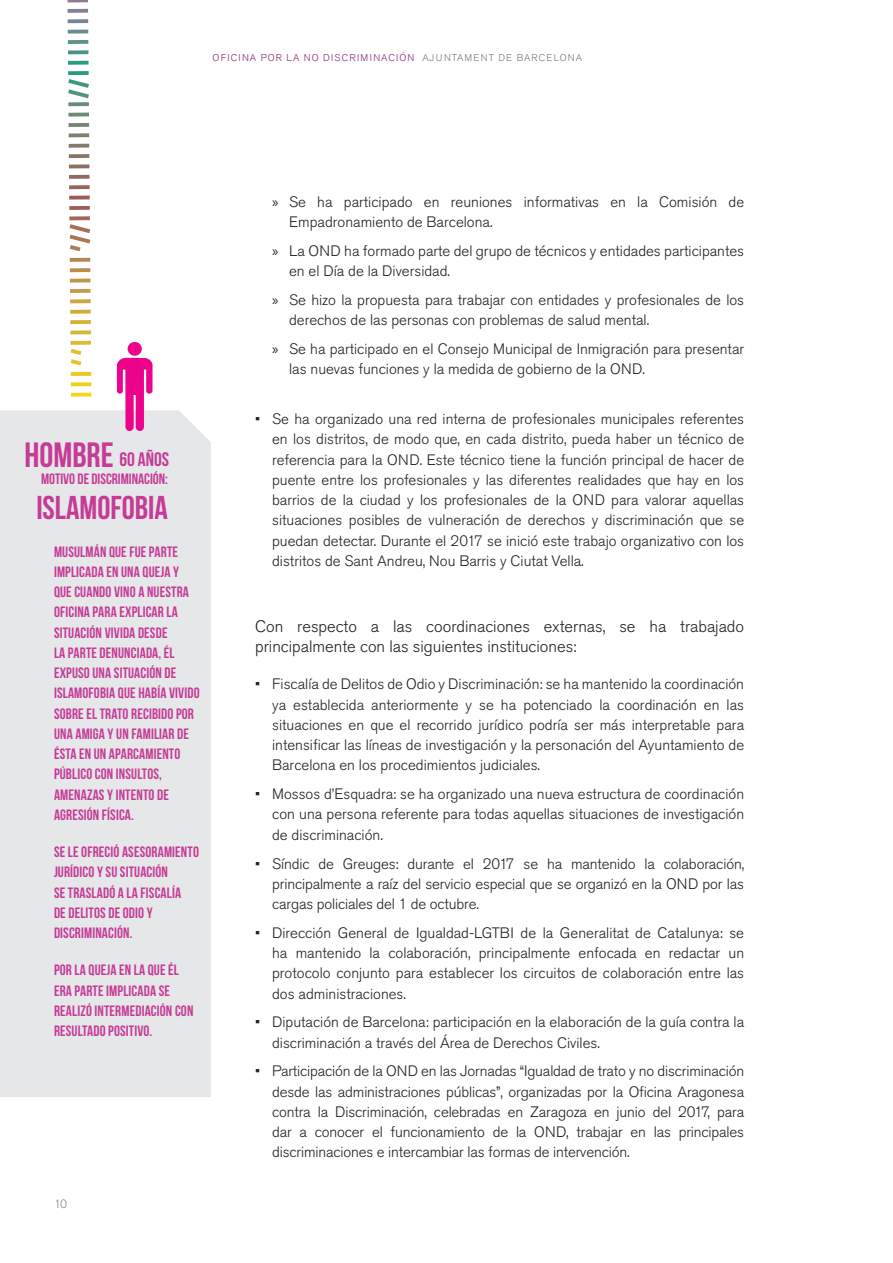
<style>
.page{position:relative;width:893px;height:1263px;background:#fff}
.page>*{position:absolute;margin:0;border:0;box-sizing:border-box;transform-origin:0 0}
.t1{font:700 35.1px "Bebas Neue";color:#c53b96}
.t2{font:700 33px "Bebas Neue";color:#c53b96}
.t3{font:300 16.5px/20.2px "Akzidenz Grotesk Std";color:#231f20}
.t4{font:300 15px/20.2px "Akzidenz Grotesk Std";color:#231f20;text-align:justify}
.t5{font:700 15px/20.2px "Bebas Neue";letter-spacing:.01em;color:#c53b96}
.t6{font:300 12px "Akzidenz Grotesk Std";color:#838588}
.t7{font:300 9.75px "Akzidenz Grotesk Std";letter-spacing:.12em;color:#8b2576}
.s1{color:#76787b}
.s2{font-size:19.5px}
.s3{font-family:"Myriad Pro";font-weight:400}
</style>
<div class="page">
<div style="left:0;top:410px;width:211px;height:687px;background:#e6e7e9"></div>
<svg style="left:67px;top:0;width:24px;height:397px"></svg>
<svg style="left:117px;top:342px;width:36px;height:89px"></svg>
<p class="t7" style="left:213px;top:52px;width:371px">OFICINA POR LA NO DISCRIMINACIÓN <span class="s1">AJUNTAMENT DE BARCELONA</span></p>
<h1 class="t1" style="left:25px;top:436px;width:146px">HOMBRE <span class="s2">60 AÑOS</span></h1>
<p class="t5" style="left:41px;top:468px;width:128px">MOTIVO DE DISCRIMINACIÓN:</p>
<h2 class="t2" style="left:36px;top:489px;width:133px">ISLAMOFOBIA</h2>
<p class="t5" style="left:54px;top:541px;width:147px">MUSULMÁN QUE FUE PARTE<br>IMPLICADA EN UNA QUEJA Y<br>QUE CUANDO VINO A NUESTRA<br>OFICINA PARA EXPLICAR LA<br>SITUACIÓN VIVIDA DESDE<br>LA PARTE DENUNCIADA, ÉL<br>EXPUSO UNA SITUACIÓN DE<br>ISLAMOFOBIA QUE HABÍA VIVIDO<br>SOBRE EL TRATO RECIBIDO POR<br>UNA AMIGA Y UN FAMILIAR DE<br>ÉSTA EN UN APARCAMIENTO<br>PÚBLICO CON INSULTOS,<br>AMENAZAS Y INTENTO DE<br>AGRESIÓN FÍSICA.</p>
<p class="t5" style="left:54px;top:842px;width:146px">SE LE OFRECIÓ ASESORAMIENTO<br>JURÍDICO Y SU SITUACIÓN<br>SE TRASLADÓ A LA FISCALÍA<br>DE DELITOS DE ODIO Y<br>DISCRIMINACIÓN.</p>
<p class="t5" style="left:54px;top:960px;width:141px">POR LA QUEJA EN LA QUE ÉL<br>ERA PARTE IMPLICADA SE<br>REALIZÓ INTERMEDIACIÓN CON<br>RESULTADO POSITIVO.</p>
<p class="t6" style="left:54px;top:1197px;width:15px">10</p>
<p class="t4" style="left:289px;top:192px;width:457px;text-indent:-17px"><span class="s3">»</span> Se ha participado en reuniones informativas en la Comisión de<br>Empadronamiento de Barcelona.</p>
<p class="t4" style="left:289px;top:241px;width:456px;text-indent:-17px"><span class="s3">»</span> La OND ha formado parte del grupo de técnicos y entidades participantes en el Día de la Diversidad.</p>
<p class="t4" style="left:289px;top:290px;width:456px;text-indent:-17px"><span class="s3">»</span> Se hizo la propuesta para trabajar con entidades y profesionales de los derechos de las personas con problemas de salud mental.</p>
<p class="t4" style="left:289px;top:339px;width:457px;text-indent:-17px"><span class="s3">»</span> Se ha participado en el Consejo Municipal de Inmigración para presentar las nuevas funciones y la medida de gobierno de la OND.</p>
<p class="t4" style="left:272px;top:409px;width:474px;text-indent:-17px">• Se ha organizado una red interna de profesionales municipales referentes en los distritos, de modo que, en cada distrito, pueda haber un técnico de referencia para la OND. Este técnico tiene la función principal de hacer de puente entre los profesionales y las diferentes realidades que hay en los barrios de la ciudad y los profesionales de la OND para valorar aquellas situaciones posibles de vulneración de derechos y discriminación que se puedan detectar. Durante el 2017 se inició este trabajo organizativo con los distritos de Sant Andreu, Nou Barris y Ciutat Vella.</p>
<p class="t3" style="left:255px;top:616px;width:490px">Con respecto a las coordinaciones externas, se ha trabajado principalmente con las siguientes instituciones:</p>
<p class="t4" style="left:272px;top:674px;width:473px;text-indent:-17px">• Fiscalía de Delitos de Odio y Discriminación: se ha mantenido la coordinación ya establecida anteriormente y se ha potenciado la coordinación en las situaciones en que el recorrido jurídico podría ser más interpretable para intensificar las líneas de investigación y la personación del Ayuntamiento de Barcelona en los procedimientos judiciales.</p>
<p class="t4" style="left:272px;top:784px;width:473px;text-indent:-17px">• Mossos d’Esquadra: se ha organizado una nueva estructura de coordinación con una persona referente para todas aquellas situaciones de investigación de discriminación.</p>
<p class="t4" style="left:272px;top:853px;width:473px;text-indent:-17px">• Síndic de Greuges: durante el 2017 se ha mantenido la colaboración, principalmente a raíz del servicio especial que se organizó en la OND por las cargas policiales del 1 de octubre.</p>
<p class="t4" style="left:272px;top:923px;width:473px;text-indent:-17px">• Dirección General de Igualdad-LGTBI de la Generalitat de Catalunya: se ha mantenido la colaboración, principalmente enfocada en redactar un protocolo conjunto para establecer los circuitos de colaboración entre las dos administraciones.</p>
<p class="t4" style="left:272px;top:1012px;width:473px;text-indent:-17px">• Diputación de Barcelona: participación en la elaboración de la guía contra la discriminación a través del Área de Derechos Civiles.</p>
<p class="t4" style="left:272px;top:1061px;width:474px;text-indent:-17px">• Participación de la OND en las Jornadas “Igualdad de trato y no discriminación desde las administraciones públicas”, organizadas por la Oficina Aragonesa contra la Discriminación, celebradas en Zaragoza en junio del 2017, para dar a conocer el funcionamiento de la OND, trabajar en las principales discriminaciones e intercambiar las formas de intervención.</p>
</div>
